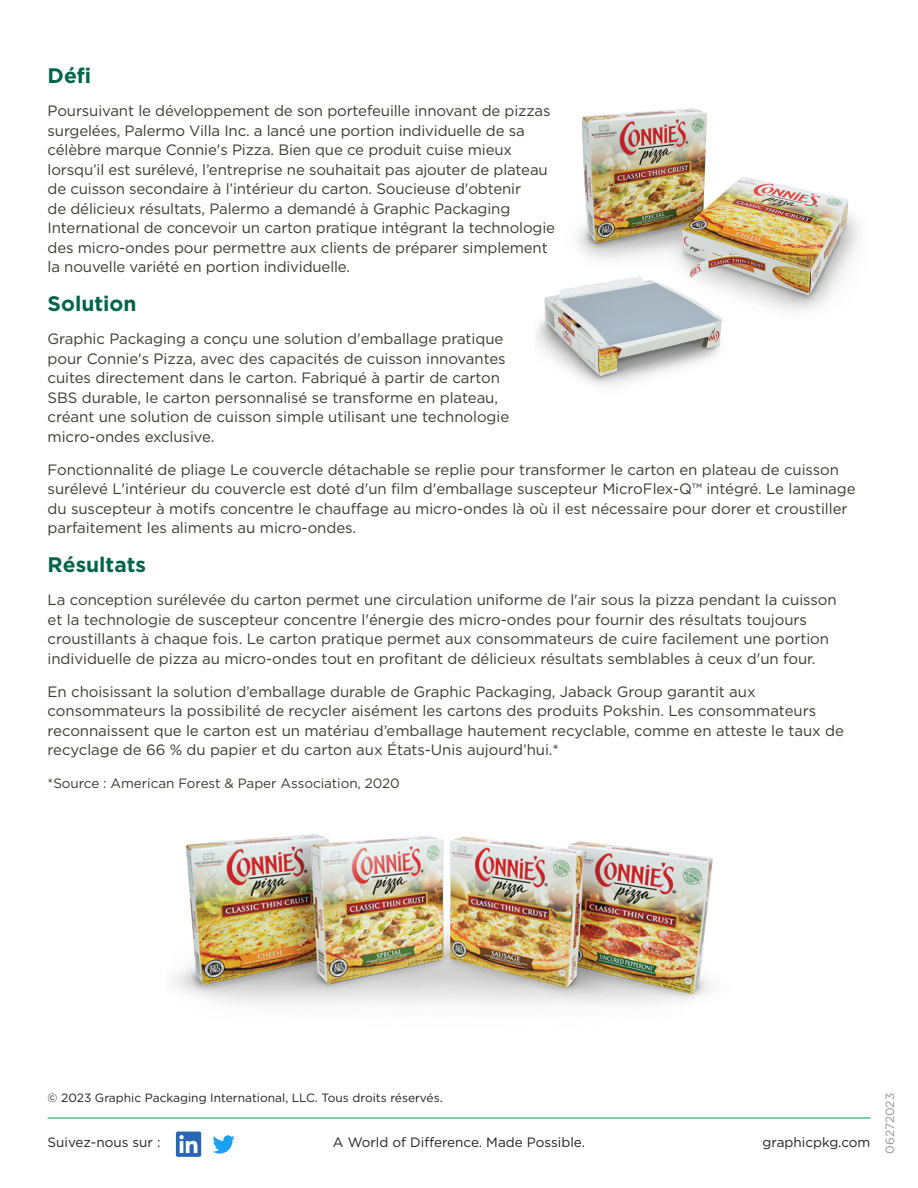
<style>
.page{position:relative;width:918px;height:1188px;background:#fff}
.page>*{position:absolute;margin:0;border:0;box-sizing:border-box;transform-origin:0 0}
.t1{font:700 21px "Gotham";color:#006548}
.t2{font:15px/19.5px "Gotham";letter-spacing:-.005em;color:#3e3835}
.t3{font:13.5px "Gotham";color:#231f20}
.t4{font:13.5px "Gotham";letter-spacing:-.005em;color:#3e3835}
.t5{font:12px "Gotham";color:#231f20}
.t6{font:12px "Gotham";color:#939598}
</style>
<div class="page">
<hr style="left:48px;top:1118px;width:822px;height:1px;background:#009c50">
<svg style="left:176px;top:1132px;width:25px;height:25px"></svg>
<svg style="left:212px;top:1135px;width:23px;height:19px"></svg>
<img style="left:577px;top:108px;width:282px;height:203px">
<img style="left:536px;top:262px;width:206px;height:124px">
<img style="left:174px;top:834px;width:539px;height:171px">
<h1 class="t1" style="left:48px;top:64px;width:45px">Défi</h1>
<p class="t2" style="left:48px;top:101px;width:509px">Poursuivant le développement de son portefeuille innovant de pizzas surgelées, Palermo Villa Inc. a lancé une portion individuelle de sa célèbre marque Connie's Pizza. Bien que ce produit cuise mieux lorsqu’il est surélevé, l’entreprise ne souhaitait pas ajouter de plateau de cuisson secondaire à l’intérieur du carton. Soucieuse d'obtenir<br>de délicieux résultats, Palermo a demandé à Graphic Packaging International de concevoir un carton pratique intégrant la technologie des micro-ondes pour permettre aux clients de préparer simplement la nouvelle variété en portion individuelle.</p>
<h1 class="t1" style="left:48px;top:292px;width:90px">Solution</h1>
<p class="t2" style="left:48px;top:329px;width:463px">Graphic Packaging a conçu une solution d'emballage pratique pour Connie's Pizza, avec des capacités de cuisson innovantes cuites directement dans le carton. Fabriqué à partir de carton SBS durable, le carton personnalisé se transforme en plateau, créant une solution de cuisson simple utilisant une technologie micro-ondes exclusive.</p>
<p class="t2" style="left:48px;top:459px;width:809px">Fonctionnalité de pliage Le couvercle détachable se replie pour transformer le carton en plateau de cuisson surélevé L'intérieur du couvercle est doté d'un film d'emballage suscepteur MicroFlex-Q™ intégré. Le laminage du suscepteur à motifs concentre le chauffage au micro-ondes là où il est nécessaire pour dorer et croustiller parfaitement les aliments au micro-ondes.</p>
<h1 class="t1" style="left:48px;top:553px;width:100px">Résultats</h1>
<p class="t2" style="left:48px;top:590px;width:791px">La conception surélevée du carton permet une circulation uniforme de l'air sous la pizza pendant la cuisson et la technologie de suscepteur concentre l'énergie des micro-ondes pour fournir des résultats toujours croustillants à chaque fois. Le carton pratique permet aux consommateurs de cuire facilement une portion individuelle de pizza au micro-ondes tout en profitant de délicieux résultats semblables à ceux d'un four.</p>
<p class="t2" style="left:48px;top:681px;width:798px">En choisissant la solution d’emballage durable de Graphic Packaging, Jaback Group garantit aux consommateurs la possibilité de recycler aisément les cartons des produits Pokshin. Les consommateurs reconnaissent que le carton est un matériau d’emballage hautement recyclable, comme en atteste le taux de recyclage de 66 % du papier et du carton aux États-Unis aujourd’hui.*</p>
<p class="t4" style="left:48px;top:775px;width:354px">*Source : American Forest &amp; Paper Association, 2020</p>
<p class="t5" style="left:48px;top:1090px;width:397px">© 2023 Graphic Packaging International, LLC. Tous droits réservés.</p>
<p class="t6" style="left:882px;top:1154px;width:62px;rotate:-90deg">06272023</p>
<p class="t3" style="left:48px;top:1133px;width:114px">Suivez-nous sur :</p>
<p class="t3" style="left:333px;top:1133px;width:254px">A World of Difference. Made Possible.</p>
<p class="t3" style="left:763px;top:1133px;width:109px">graphicpkg.com</p>
</div>
